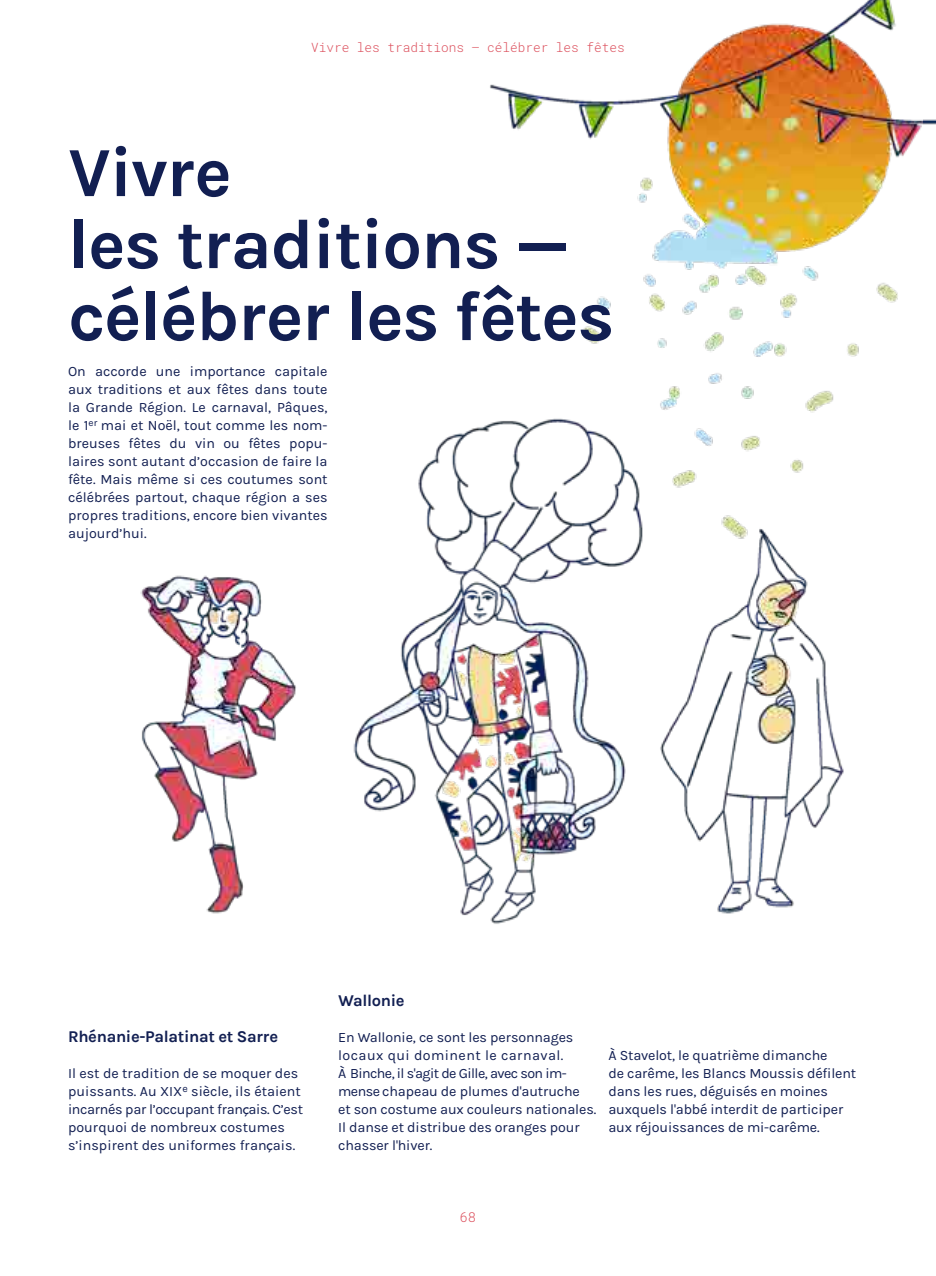
<style>
.page{position:relative;width:936px;height:1276px;background:#fff}
.page>*{position:absolute;margin:0;border:0;box-sizing:border-box;transform-origin:0 0}
.t1{font:700 70.5px/72px "Karla";letter-spacing:-.02em;color:#121f52}
.t2{font:700 16.5px "Karla";letter-spacing:-.02em;color:#121f52}
.t3{font:14.25px/18px "Karla";letter-spacing:-.01em;color:#121f52}
.t4{font:300 13.5px "Roboto Mono";color:#dc505d}
.t5{font:300 12.75px "Roboto Mono";color:#dc505d}
.s1{font-family:"Futura Std";font-weight:500}
</style>
<div class="page">
<img style="left:140px;top:0;width:783px;height:924px">
<img style="left:923px;top:119px;width:12px;height:6px">
<p class="t5" style="left:311px;top:39px;width:315px">Vivre les traditions – célébrer les fêtes</p>
<h1 class="t1" style="left:68px;top:137px;width:548px">Vivre<br>les traditions — célébrer les fêtes</h1>
<p class="t3" style="left:68px;top:363px;width:261px;text-align:justify">On accorde une importance capitale aux traditions et aux fêtes dans toute la Grande Région. Le carnaval, Pâques, le 1<sup>er</sup> mai et Noël, tout comme les nom&shy;breuses fêtes du vin ou fêtes popu&shy;laires sont autant d’occasion de faire la fête. Mais même si ces coutumes sont célébrées partout, chaque région a ses propres traditions, encore bien vivantes aujourd’hui.</p>
<p class="t2" style="left:68px;top:1027px;width:212px">Rhénanie-Palatinat et Sarre</p>
<p class="t3" style="left:68px;top:1065px;width:236px">Il est de tradition de se moquer des puissants. Au XIX<sup>e</sup> siècle, ils étaient incarnés par l’occupant fran<span class="s1">ç</span>ais. C’est pourquoi de nombreux costumes s’inspirent des uniformes fran<span class="s1">ç</span>ais.</p>
<p class="t2" style="left:338px;top:991px;width:68px">Wallonie</p>
<p class="t3" style="left:338px;top:1029px;width:259px">En Wallonie, ce sont les personnages locaux qui dominent le carnaval.<br>À Binche, il s'agit de Gille, avec son im&shy;mense chapeau de plumes d'autruche<br>et son costume aux couleurs nationales.<br>Il danse et distribue des oranges pour chasser l'hiver.</p>
<p class="t3" style="left:608px;top:1046px;width:249px">À Stavelot, le quatrième dimanche<br>de carême, les Blancs Moussis défilent dans les rues, déguisés en moines auxquels l'abbé interdit de participer aux réjouissances de mi-carême.</p>
<p class="t4" style="left:460px;top:1208px;width:18px">68</p>
</div>
